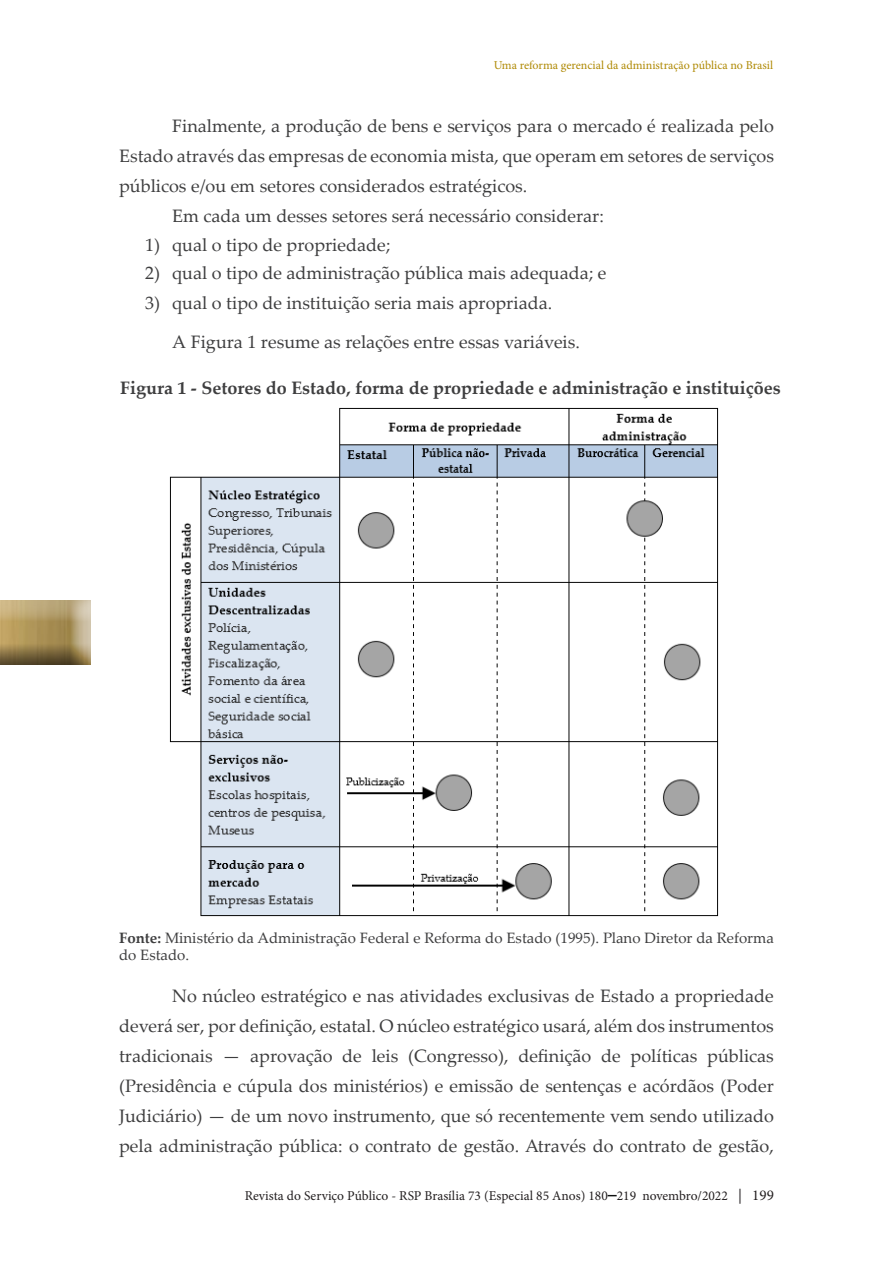
<style>
.page{position:relative;width:893px;height:1263px;background:#fff}
.page>*{position:absolute;margin:0;border:0;box-sizing:border-box;transform-origin:0 0}
.t1{font:18px/30px "Palatino Linotype";color:#3e3e3f}
.t2{font:700 18px "Palatino Linotype";color:#3e3e3f}
.t3{font:15px/16.2px "Palatino Linotype";color:#3e3e3f}
.t4{font:13.5px "Minion Pro";color:#231f20}
.t5{font:12px "Minion Pro";color:#af8904}
.s1{font-weight:700}
.s2{font-family:"Palatino Linotype";font-weight:700;font-size:18px;color:#0f1111}
.s3{font-size:15px}
</style>
<div class="page">
<div style="left:0;top:598px;width:92px;height:68px;background:#fff;opacity:.75"></div>
<div style="left:0;top:598px;width:90px;height:68px;background:#231f20;opacity:.75"></div>
<img style="left:169px;top:407px;width:550px;height:510px">
<p class="t5" style="left:494px;top:57px;width:281px">Uma reforma gerencial da administração pública no Brasil</p>
<p class="t1" style="left:172px;top:110px;width:603px">Finalmente, a produção de bens e serviços para o mercado é realizada pelo</p>
<p class="t1" style="left:119px;top:140px;width:656px">Estado através das empresas de economia mista, que operam em setores de serviços</p>
<p class="t1" style="left:119px;top:170px;width:410px">públicos e/ou em setores considerados estratégicos.</p>
<p class="t1" style="left:172px;top:200px;width:433px">Em cada um desses setores será necessário considerar:</p>
<p class="t1" style="left:145px;top:229px;width:247px">1) qual o tipo de propriedade;</p>
<p class="t1" style="left:145px;top:257px;width:463px">2) qual o tipo de administração pública mais adequada; e</p>
<p class="t1" style="left:172px;top:283px;width:409px;line-height:38.5px;text-indent:-27px">3) qual o tipo de instituição seria mais apropriada.<br>A Figura 1 resume as relações entre essas variáveis.</p>
<p class="t2" style="left:120px;top:375px;width:662px">Figura 1 - Setores do Estado, forma de propriedade e administração e instituições</p>
<p class="t3" style="left:119px;top:929px;width:656px"><span class="s1">Fonte:</span> Ministério da Administração Federal e Reforma do Estado (1995). Plano Diretor da Reforma do Estado.</p>
<p class="t1" style="left:119px;top:980px;width:656px;text-align:justify;text-indent:53px">No núcleo estratégico e nas atividades exclusivas de Estado a propriedade deverá ser, por definição, estatal. O núcleo estratégico usará, além dos instrumentos tradicionais — aprovação de leis (Congresso), definição de políticas públicas (Presidência e cúpula dos ministérios) e emissão de sentenças e acórdãos (Poder Judiciário) — de um novo instrumento, que só recentemente vem sendo utilizado pela administração pública: o contrato de gestão. Através do contrato de gestão,</p>
<p class="t4" style="left:245px;top:1186px;width:531px">Revista do Serviço Público - RSP Brasília 73 (Especial 85 Anos) 180<span class="s2">–</span>219 novembro/2022 <span class="s3">| 199</span></p>
</div>
